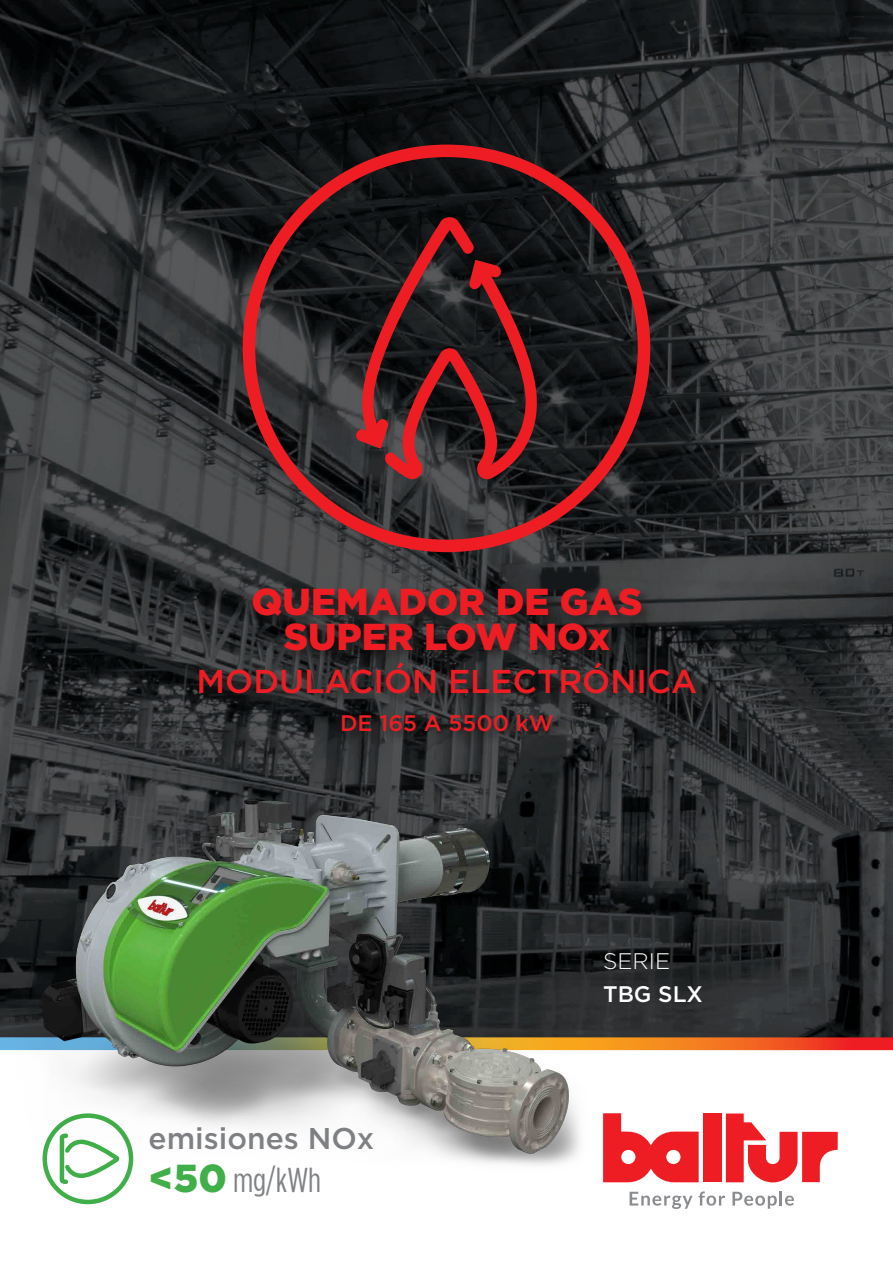
<style>
.page{position:relative;width:893px;height:1263px;background:#fff}
.page>*{position:absolute;margin:0;border:0;box-sizing:border-box;transform-origin:0 0}
.t1{font:900 37.5px "Gotham HTF";color:#ee1d23}
.corpo_testo{font:condensed 34.5px "Gotham HTF";color:#808285}
.t2{font:500 33px "Gotham HTF";color:#ee1d23}
.corpo_testo-2{font:500 30px "Gotham HTF";color:#808285}
.t3{font:500 22.5px "Gotham HTF";color:#ee1d23}
.t4{font:500 22.5px "Gotham HTF";color:#fff}
.t5{font:300 22.5px "Gotham HTF";color:#fff}
.s1{font-weight:900;font-stretch:normal;font-size:39px;color:#40ae49}
</style>
<div class="page">
<img style="left:0;top:0;width:893px;height:1037px">
<svg style="left:57px;top:1182px;width:66px;height:4px"></svg>
<svg style="left:243px;top:145px;width:407px;height:407px;background:#3b2325"></svg>
<svg style="left:355px;top:217px;width:182px;height:262px;background:#491e21"></svg>
<svg style="left:0;top:1037px;width:893px;height:13px;background:#e5632a"></svg>
<div style="left:197px;top:586px;width:513px;height:159px;background:#231f20;opacity:.75"></div>
<svg style="left:630px;top:1191px;width:95px;height:18px"></svg>
<svg style="left:732px;top:1191px;width:62px;height:18px"></svg>
<svg style="left:603px;top:1113px;width:96px;height:69px"></svg>
<div style="left:703px;top:1113px;width:18px;height:69px;background:#ee1d23"></div>
<svg style="left:726px;top:1113px;width:112px;height:69px"></svg>
<img style="left:16px;top:776px;width:579px;height:406px">
<p class="t1" style="left:251px;top:580px;width:392px">QUEMADOR DE GAS</p>
<p class="t1" style="left:284px;top:615px;width:328px">SUPER LOW NOx</p>
<p class="t2" style="left:197px;top:663px;width:502px">MODULACIÓN ELECTRÓNICA</p>
<p class="t3" style="left:340px;top:710px;width:215px">DE 165 A 5500 kW</p>
<p class="corpo_testo-2" style="left:149px;top:1122px;width:227px">emisiones NOx</p>
<p class="corpo_testo" style="left:149px;top:1161px;width:174px"><span class="s1">&lt;50</span> mg/kWh</p>
<p class="t5" style="left:603px;top:949px;width:68px">SERIE</p>
<p class="t4" style="left:603px;top:981px;width:101px">TBG SLX</p>
</div>
